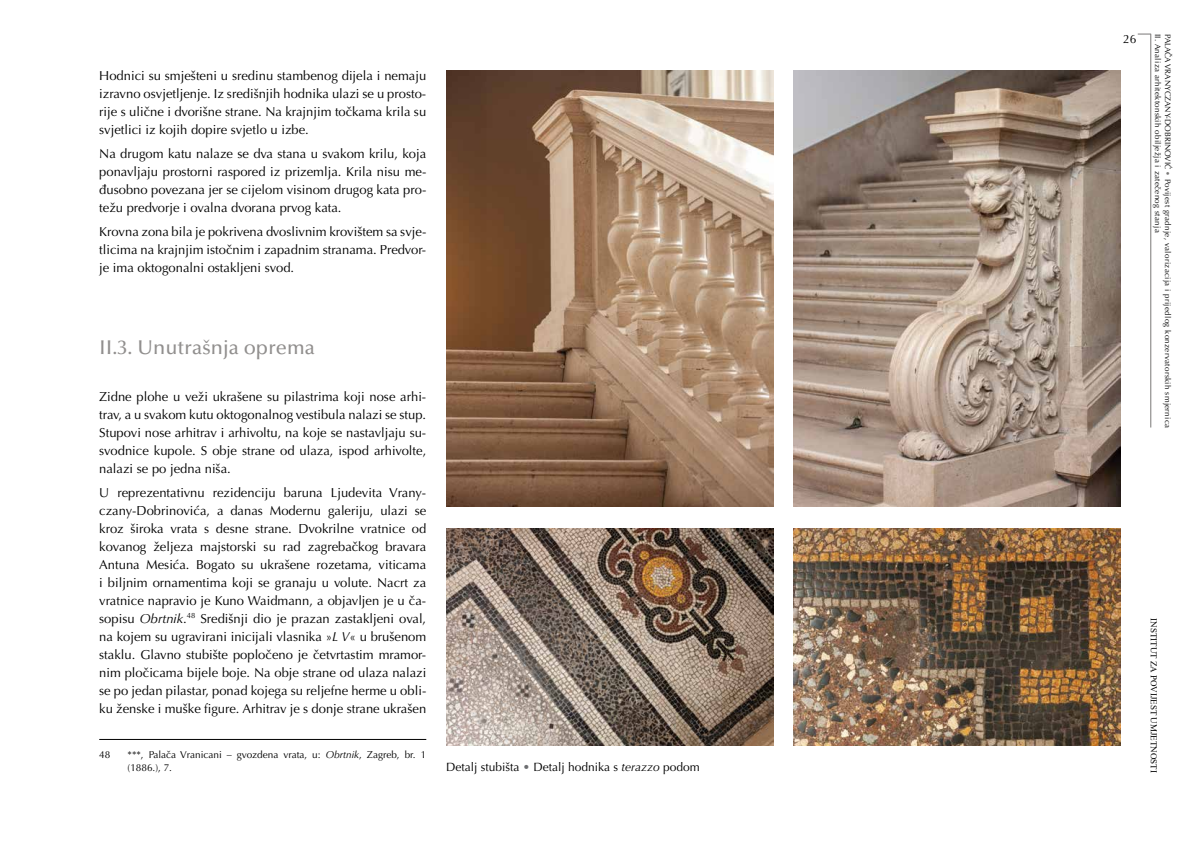
<style>
.page{position:relative;width:1191px;height:842px;background:#fff}
.page>*{position:absolute;margin:0;border:0;box-sizing:border-box;transform-origin:0 0}
.t1{font:500 20px "Optima LT Pro";color:#918f8e}
.t2{font:13px/18px "Optima LT Pro";color:#000;text-align:justify}
.t3{font:12px "Optima LT Pro";color:#000}
.t4{font:10px/13px "Optima LT Pro";color:#000}
.t5{font:9px "Times New Roman";color:#000}
.t6{font:8px/9.8px "Optima LT Pro";letter-spacing:.04em;color:#000}
.s1{font-style:italic}
.s2{color:#6d6e71}
.s3{color:#7a7877}
</style>
<div class="page">
<hr style="left:1150px;top:34px;width:1px;height:393px;background:#7a7877">
<svg style="left:1137px;top:34px;width:13px;height:1px"></svg>
<hr style="left:99px;top:739px;width:327px;height:1px;background:#000">
<img style="left:793px;top:71px;width:327px;height:436px">
<img style="left:446px;top:71px;width:327px;height:436px">
<img style="left:793px;top:528px;width:327px;height:218px">
<img style="left:446px;top:528px;width:327px;height:218px">
<p class="t2" style="left:99px;top:67px;width:328px">Hodnici su smješteni u sredinu stambenog dijela i nemaju izravno osvjetljenje. Iz središnjih hodnika ulazi se u prosto&shy;rije s ulične i dvorišne strane. Na krajnjim točkama krila su svjetlici iz kojih dopire svjetlo u izbe.</p>
<p class="t2" style="left:99px;top:145px;width:328px">Na drugom katu nalaze se dva stana u svakom krilu, koja ponavljaju prostorni raspored iz prizemlja. Krila nisu me&shy;đusobno povezana jer se cijelom visinom drugog kata pro&shy;težu predvorje i ovalna dvorana prvog kata.</p>
<p class="t2" style="left:99px;top:222px;width:328px">Krovna zona bila je pokrivena dvoslivnim krovištem sa svje&shy;tlicima na krajnjim istočnim i zapadnim stranama. Predvor&shy;je ima oktogonalni ostakljeni svod.</p>
<h1 class="t1" style="left:99px;top:335px;width:217px">II.3. Unutrašnja oprema</h1>
<p class="t2" style="left:99px;top:387px;width:328px">Zidne plohe u veži ukrašene su pilastrima koji nose arhi&shy;trav, a u svakom kutu oktogonalnog vestibula nalazi se stup.<br>Stupovi nose arhitrav i arhivoltu, na koje se nastavljaju su&shy;svodnice kupole. S obje strane od ulaza, ispod arhivolte, nalazi se po jedna niša.</p>
<p class="t2" style="left:99px;top:483px;width:328px">U reprezentativnu rezidenciju baruna Ljudevita Vrany&shy;czany-Dobrinovića, a danas Modernu galeriju, ulazi se kroz široka vrata s desne strane. Dvokrilne vratnice od kovanog željeza majstorski su rad zagrebačkog bravara Antuna Mesića. Bogato su ukrašene rozetama, viticama i biljnim ornamentima koji se granaju u volute. Nacrt za vratnice napravio je Kuno Waidmann, a objavljen je u ča&shy;sopisu <span class="s1">Obrtnik</span>.<sup>48</sup> Središnji dio je prazan zastakljeni oval, na kojem su ugravirani inicijali vlasnika »<span class="s1">L V</span>« u brušenom staklu. Glavno stubište popločeno je četvrtastim mramor&shy;nim pločicama bijele boje. Na obje strane od ulaza nalazi se po jedan pilastar, ponad kojega su reljefne herme u obli&shy;ku ženske i muške figure. Arhitrav je s donje strane ukrašen</p>
<p class="t4" style="left:99px;top:748px;width:13px">48</p>
<p class="t4" style="left:128px;top:748px;width:300px">***, Palača Vranicani – gvozdena vrata, u: <span class="s1">Obrtnik</span>, Zagreb, br. 1 (1886.), 7.</p>
<p class="t3" style="left:446px;top:759px;width:255px">Detalj stubišta <span class="s2">•</span> Detalj hodnika s <span class="s1">terazzo</span> podom</p>
<p class="t3" style="left:1123px;top:31px;width:15px">26</p>
<p class="t6" style="left:1172px;top:34px;width:396px;rotate:90deg">PALAČA VRANYCZANY-DOBRINOVIĆ <span class="s3">•</span> Povijest gradnje, valorizacija i prijedlog konzervatorskih smjernica<br>II. Analiza arhitektonskih obilježja i zatečenog stanja</p>
<p class="t5" style="left:1160px;top:618px;width:156px;rotate:90deg">INSTITUT ZA POVIJEST UMJETNOSTI</p>
</div>
